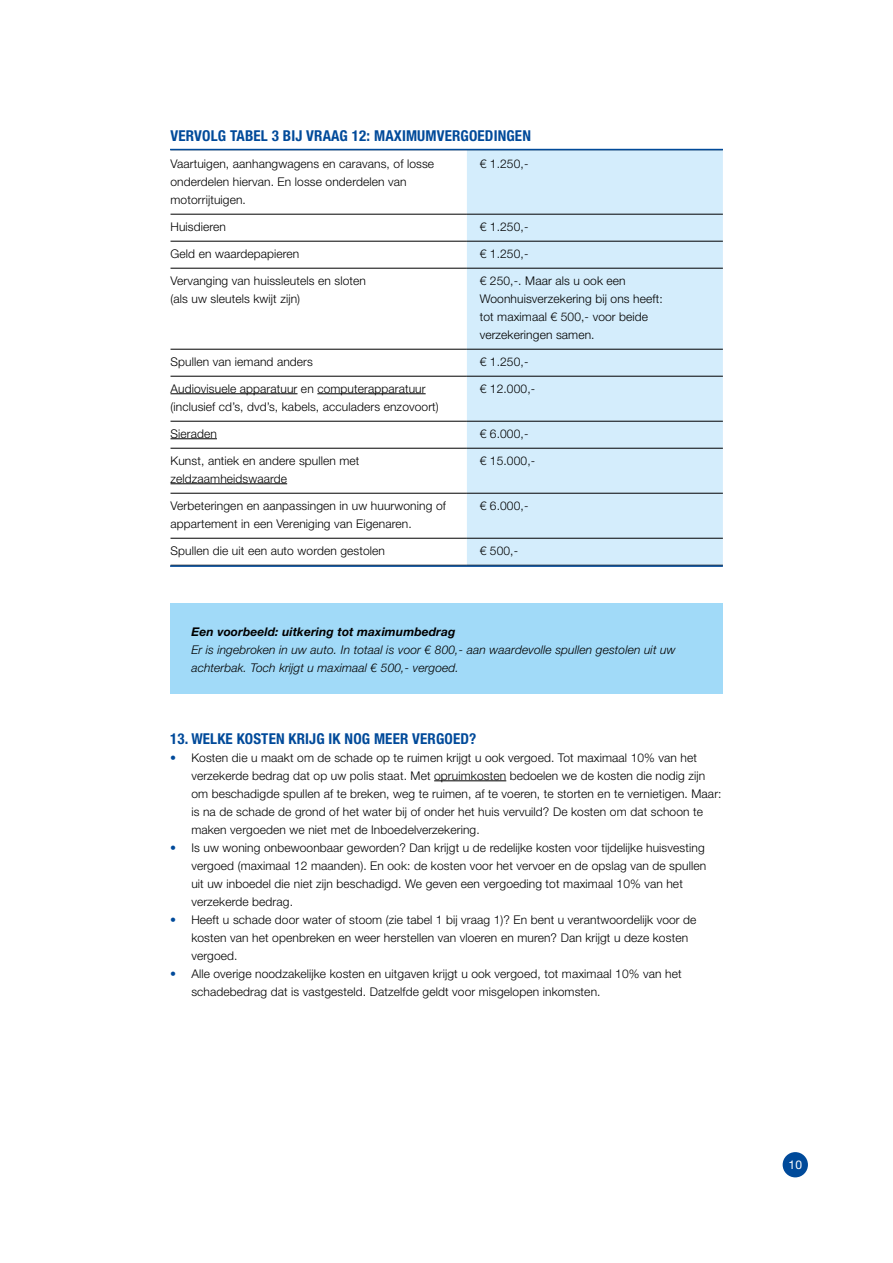
<style>
.page{position:relative;width:893px;height:1263px;background:#fff}
.page>*{position:absolute;margin:0;border:0;box-sizing:border-box;transform-origin:0 0}
.t1{font:700 condensed 15px "Helvetica Neue LT Std";letter-spacing:.01em;color:#004a9a}
.t2{font:300 12px/18px "Helvetica Neue LT Std";letter-spacing:.01em;color:#000}
.t3{font:italic 300 12px/18px "Helvetica Neue LT Std";letter-spacing:.01em;color:#000}
.t4{font:italic 700 12px "Helvetica Neue LT Std";letter-spacing:.01em;color:#000}
.t5{font:12px "Helvetica Neue LT Std";color:#fff}
.s1{color:#004a9a}
</style>
<div class="page">
<div style="left:783px;top:1152px;width:25px;height:25px;background:#004a9a;border-radius:50%"></div>
<div style="left:170px;top:603px;width:553px;height:90px;background:#a1daf8"></div>
<hr style="left:434px;top:780px;width:72px;height:1px;background:#000">
<div style="left:467px;top:150px;width:256px;height:415px;background:#d4edfc"></div>
<hr style="left:171px;top:214px;width:296px;height:1px;background:#000">
<hr style="left:467px;top:214px;width:256px;height:1px;background:#000">
<hr style="left:171px;top:241px;width:296px;height:1px;background:#000">
<hr style="left:467px;top:241px;width:256px;height:1px;background:#000">
<hr style="left:171px;top:268px;width:296px;height:1px;background:#000">
<hr style="left:467px;top:268px;width:256px;height:1px;background:#000">
<hr style="left:171px;top:349px;width:296px;height:1px;background:#000">
<hr style="left:467px;top:349px;width:256px;height:1px;background:#000">
<hr style="left:171px;top:376px;width:296px;height:1px;background:#000">
<hr style="left:467px;top:376px;width:256px;height:1px;background:#000">
<hr style="left:171px;top:421px;width:296px;height:1px;background:#000">
<hr style="left:467px;top:421px;width:256px;height:1px;background:#000">
<hr style="left:171px;top:448px;width:296px;height:1px;background:#000">
<hr style="left:467px;top:448px;width:256px;height:1px;background:#000">
<hr style="left:171px;top:493px;width:296px;height:1px;background:#000">
<hr style="left:467px;top:493px;width:256px;height:1px;background:#000">
<hr style="left:171px;top:538px;width:296px;height:1px;background:#000">
<hr style="left:467px;top:538px;width:256px;height:1px;background:#000">
<hr style="left:171px;top:393px;width:127px;height:1px;background:#000">
<hr style="left:317px;top:393px;width:109px;height:1px;background:#000">
<hr style="left:171px;top:438px;width:46px;height:1px;background:#000">
<hr style="left:171px;top:483px;width:116px;height:1px;background:#000">
<hr style="left:170px;top:149px;width:553px;height:1px;background:#004a9a">
<hr style="left:170px;top:565px;width:553px;height:2px;background:#004a9a">
<p class="t1" style="left:171px;top:126px;width:362px">VERVOLG TABEL 3 BIJ VRAAG 12: MAXIMUMVERGOEDINGEN</p>
<p class="t2" style="left:171px;top:154px;width:265px">Vaartuigen, aanhangwagens en caravans, of losse onderdelen hiervan. En losse onderdelen van motorrijtuigen.</p>
<p class="t2" style="left:480px;top:154px;width:50px">€ 1.250,-</p>
<p class="t2" style="left:171px;top:217px;width:57px">Huisdieren</p>
<p class="t2" style="left:480px;top:217px;width:50px">€ 1.250,-</p>
<p class="t2" style="left:171px;top:244px;width:130px">Geld en waardepapieren</p>
<p class="t2" style="left:480px;top:244px;width:50px">€ 1.250,-</p>
<p class="t2" style="left:171px;top:271px;width:197px">Vervanging van huissleutels en sloten (als uw sleutels kwijt zijn)</p>
<p class="t2" style="left:480px;top:271px;width:185px">€ 250,-. Maar als u ook een<br>Woonhuisverzekering bij ons heeft: tot maximaal € 500,- voor beide verzekeringen samen.</p>
<p class="t2" style="left:171px;top:352px;width:144px">Spullen van iemand anders</p>
<p class="t2" style="left:480px;top:352px;width:50px">€ 1.250,-</p>
<p class="t2" style="left:171px;top:379px;width:270px">Audiovisuele apparatuur en computerapparatuur (inclusief cd’s, dvd’s, kabels, acculaders enzovoort)</p>
<p class="t2" style="left:480px;top:379px;width:57px">€ 12.000,-</p>
<p class="t2" style="left:171px;top:424px;width:48px">Sieraden</p>
<p class="t2" style="left:480px;top:424px;width:50px">€ 6.000,-</p>
<p class="t2" style="left:171px;top:451px;width:191px">Kunst, antiek en andere spullen met zeldzaamheidswaarde</p>
<p class="t2" style="left:480px;top:451px;width:57px">€ 15.000,-</p>
<p class="t2" style="left:171px;top:496px;width:277px">Verbeteringen en aanpassingen in uw huurwoning of appartement in een Vereniging van Eigenaren.</p>
<p class="t2" style="left:480px;top:496px;width:50px">€ 6.000,-</p>
<p class="t2" style="left:171px;top:541px;width:216px">Spullen die uit een auto worden gestolen</p>
<p class="t2" style="left:480px;top:541px;width:40px">€ 500,-</p>
<p class="t4" style="left:191px;top:624px;width:266px">Een voorbeeld: uitkering tot maximumbedrag</p>
<p class="t3" style="left:191px;top:640px;width:486px">Er is ingebroken in uw auto. In totaal is voor € 800,- aan waardevolle spullen gestolen uit uw achterbak. Toch krijgt u maximaal € 500,- vergoed.</p>
<p class="t1" style="left:170px;top:729px;width:308px">13. WELKE KOSTEN KRIJG IK NOG MEER VERGOED?</p>
<p class="t2" style="left:191px;top:748px;width:532px;text-indent:-21px"><span class="s1">•</span> Kosten die u maakt om de schade op te ruimen krijgt u ook vergoed. Tot maximaal 10% van het verzekerde bedrag dat op uw polis staat. Met opruimkosten bedoelen we de kosten die nodig zijn om beschadigde spullen af te breken, weg te ruimen, af te voeren, te storten en te vernietigen. Maar: is na de schade de grond of het water bij of onder het huis vervuild? De kosten om dat schoon te maken vergoeden we niet met de Inboedelverzekering.</p>
<p class="t2" style="left:191px;top:838px;width:516px;text-indent:-21px"><span class="s1">•</span> Is uw woning onbewoonbaar geworden? Dan krijgt u de redelijke kosten voor tijdelijke huisvesting vergoed (maximaal 12 maanden). En ook: de kosten voor het vervoer en de opslag van de spullen uit uw inboedel die niet zijn beschadigd. We geven een vergoeding tot maximaal 10% van het verzekerde bedrag.</p>
<p class="t2" style="left:191px;top:910px;width:507px;text-indent:-21px"><span class="s1">•</span> Heeft u schade door water of stoom (zie tabel 1 bij vraag 1)? En bent u verantwoordelijk voor de kosten van het openbreken en weer herstellen van vloeren en muren? Dan krijgt u deze kosten vergoed.</p>
<p class="t2" style="left:191px;top:964px;width:492px;text-indent:-21px"><span class="s1">•</span> Alle overige noodzakelijke kosten en uitgaven krijgt u ook vergoed, tot maximaal 10% van het schadebedrag dat is vastgesteld. Datzelfde geldt voor misgelopen inkomsten.</p>
<p class="t5" style="left:788px;top:1157px;width:15px">10</p>
</div>
